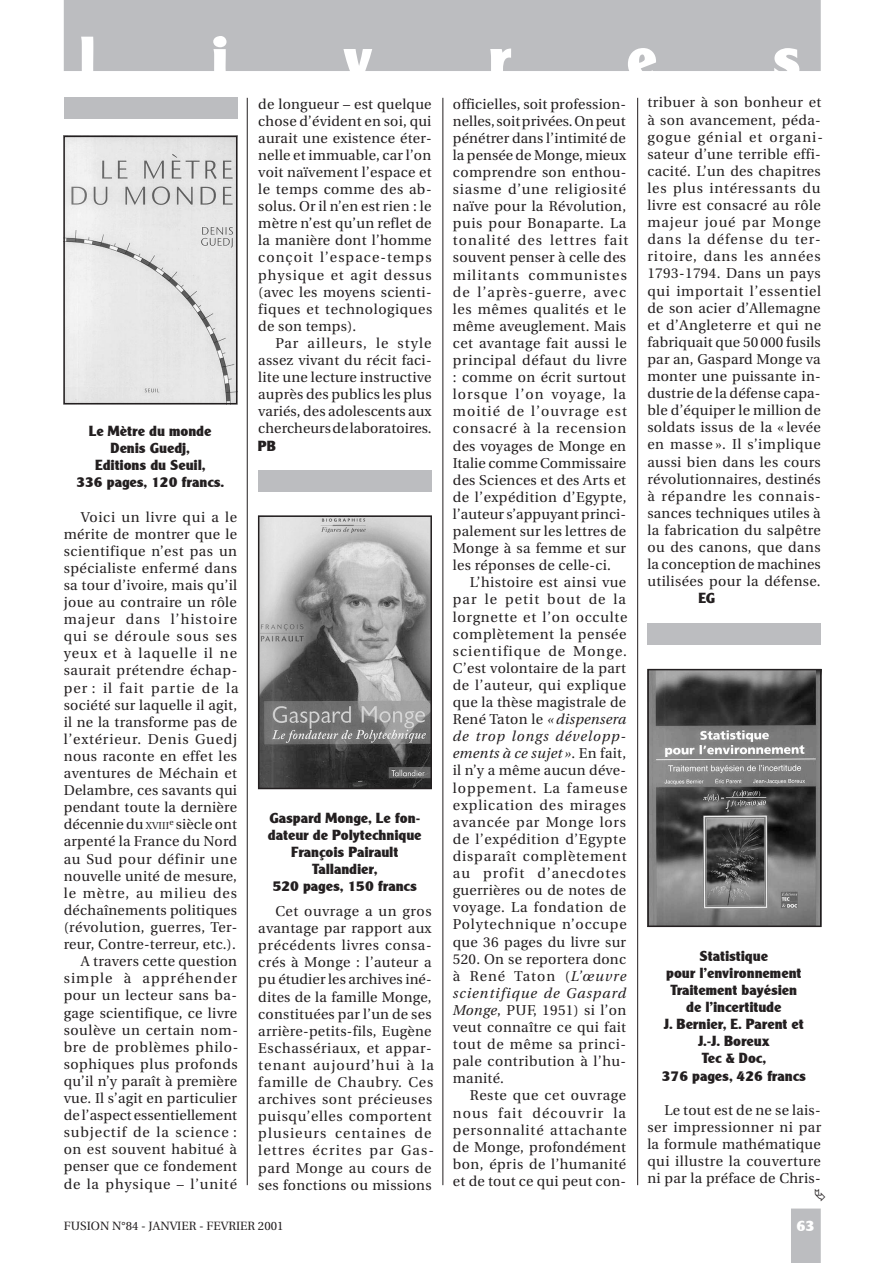
<style>
.page{position:relative;width:893px;height:1263px;background:#fff}
.page>*{position:absolute;margin:0;border:0;box-sizing:border-box;transform-origin:0 0}
.t1{font:60px "Clear Black DB Normal";color:#fff}
.t2{font:15px "Clear Black DB Normal";color:#fff}
.t3{font:14.25px/17.1px "Utopia";letter-spacing:.025em;color:#231f20;text-align:justify}
.t4{font:14.25px/17.1px "Clear Black DB Normal";letter-spacing:.02em;color:#231f20;text-align:center}
.t5{font:12px "Utopia";color:#231f20}
.s1{font-size:9.9px}
.s2{font-style:italic}
</style>
<div class="page">
<hr style="left:247px;top:98px;width:1px;height:1087px;background:#231f20">
<hr style="left:443px;top:98px;width:1px;height:1087px;background:#231f20">
<hr style="left:637px;top:98px;width:1px;height:1087px;background:#231f20">
<div style="left:791px;top:1208px;width:30px;height:55px;background:#bcbdc0"></div>
<div style="left:64px;top:0;width:757px;height:71px;background:#bcbdc0"></div>
<div style="left:64px;top:98px;width:173px;height:21px;background:#bcbdc0"></div>
<div style="left:258px;top:470px;width:174px;height:22px;background:#bcbdc0"></div>
<img style="left:66px;top:139px;width:168px;height:262px">
<div style="left:63px;top:136px;width:174px;height:268px;border:2px solid #231f20"></div>
<img style="left:261px;top:518px;width:168px;height:268px">
<div style="left:258px;top:515px;width:174px;height:274px;border:2px solid #231f20"></div>
<img style="left:650px;top:672px;width:168px;height:252px">
<div style="left:647px;top:669px;width:174px;height:258px;border:2px solid #231f20"></div>
<div style="left:647px;top:623px;width:174px;height:21px;background:#bcbdc0"></div>
<h1 class="t1" style="left:80px;top:23px;width:18px">l</h1>
<h1 class="t1" style="left:212px;top:23px;width:18px">i</h1>
<p class="t4" style="left:77px;top:422px;width:149px">Le Mètre du monde<br>Denis Guedj,<br>Editions du Seuil,<br>336 pages, 120 francs.</p>
<p class="t3" style="left:64px;top:508px;width:176px;text-align:right">Voici un livre qui a le mérite de montrer que le scientifique n’est pas un spécialiste enfermé dans sa tour d’ivoire, mais qu’il joue au contraire un rôle majeur dans l’histoire qui se déroule sous ses yeux et à laquelle il ne saurait prétendre échap&shy;per : il fait partie de la société sur laquelle il agit, il ne la transforme pas de l’extérieur. Denis Guedj nous raconte en effet les aventures de Méchain et<br>Delambre, ces savants qui pendant toute la dernière décennie du <span class="s1">XVIII</span><sup>e</sup> siècle ont arpenté la France du Nord au Sud pour définir une nouvelle unité de mesure, le mètre, au milieu des déchaînements politiques (révolution, guerres, Ter&shy;reur, Contre-terreur, etc.).<br>A travers cette question simple à appréhender pour un lecteur sans ba&shy;gage scientifique, ce livre soulève un certain nom&shy;bre de problèmes philo&shy;sophiques plus profonds qu’il n’y paraît à première vue. Il s’agit en particulier de l’aspect essentiellement subjectif de la science : on est souvent habitué à penser que ce fondement de la physique – l’unité</p>
<h1 class="t1" style="left:344px;top:23px;width:30px">v</h1>
<h1 class="t1" style="left:489px;top:23px;width:24px">r</h1>
<h1 class="t1" style="left:628px;top:23px;width:31px">e</h1>
<h1 class="t1" style="left:773px;top:23px;width:29px">s</h1>
<p class="t3" style="left:258px;top:95px;width:175px">de longueur – est quelque chose d’évident en soi, qui aurait une existence éter&shy;nelle et immuable, car l’on voit naïvement l’espace et le temps comme des ab&shy;solus. Or il n’en est rien : le mètre n’est qu’un reflet de la manière dont l’homme conçoit l’espace-temps physique et agit dessus (avec les moyens scienti&shy;fiques et technologiques de son temps).</p>
<p class="t3" style="left:258px;top:335px;width:175px;text-indent:17px">Par ailleurs, le style assez vivant du récit faci&shy;lite une lecture instructive auprès des publics les plus variés, des adolescents aux chercheurs de laboratoires.</p>
<p class="t4" style="left:258px;top:437px;width:19px">PB</p>
<p class="t4" style="left:268px;top:809px;width:155px">Gaspard Monge, Le fon&shy;dateur de Polytechnique<br>François Pairault<br>Tallandier,<br>520 pages, 150 francs</p>
<p class="t3" style="left:258px;top:903px;width:177px;text-align:left;text-indent:17px">Cet ouvrage a un gros avantage par rapport aux précédents livres consa&shy;crés à Monge : l’auteur a pu étudier les archives iné&shy;dites de la famille Monge, constituées par l’un de ses arrière-petits-fils, Eugène<br>Eschassériaux, et appar&shy;tenant aujourd’hui à la famille de Chaubry. Ces archives sont précieuses puisqu’elles comportent plusieurs centaines de lettres écrites par Gas&shy;pard Monge au cours de ses fonctions ou missions</p>
<p class="t3" style="left:453px;top:95px;width:177px;text-align:left">officielles, soit profession&shy;nelles, soit privées. On peut pénétrer dans l’intimité de la pensée de Monge, mieux comprendre son enthou&shy;siasme d’une religiosité naïve pour la Révolution, puis pour Bonaparte. La tonalité des lettres fait souvent penser à celle des militants communistes de l’après-guerre, avec les mêmes qualités et le même aveuglement. Mais cet avantage fait aussi le principal défaut du livre : comme on écrit surtout lorsque l’on voyage, la moitié de l’ouvrage est consacré à la recension des voyages de Monge en<br>Italie comme Commissaire des Sciences et des Arts et de l’expédition d’Egypte, l’auteur s’appuyant princi&shy;palement sur les lettres de<br>Monge à sa femme et sur les réponses de celle-ci.</p>
<p class="t3" style="left:453px;top:574px;width:176px;text-indent:17px">L’histoire est ainsi vue par le petit bout de la lorgnette et l’on occulte complètement la pensée scientifique de Monge.<br>C’est volontaire de la part de l’auteur, qui explique que la thèse magistrale de René Taton le <span class="s2">« dispensera de trop longs développ&shy;ements à ce sujet »</span>. En fait, il n’y a même aucun déve&shy;loppement. La fameuse explication des mirages avancée par Monge lors de l’expédition d’Egypte disparaît complètement au profit d’anecdotes guerrières ou de notes de voyage. La fondation de Polytechnique n’occupe que 36 pages du livre sur 520. On se reportera donc à René Taton (<span class="s2">L’œuvre scientifique de Gaspard Monge</span>, PUF, 1951) si l’on veut connaître ce qui fait tout de même sa princi&shy;pale contribution à l’hu&shy;manité.</p>
<p class="t3" style="left:453px;top:1087px;width:175px;text-indent:17px">Reste que cet ouvrage nous fait découvrir la personnalité attachante de Monge, profondément bon, épris de l’humanité et de tout ce qui peut con-</p>
<p class="t3" style="left:647px;top:94px;width:177px;text-align:left">tribuer à son bonheur et à son avancement, péda&shy;gogue génial et organi&shy;sateur d’une terrible effi&shy;cacité. L’un des chapitres les plus intéressants du livre est consacré au rôle majeur joué par Monge dans la défense du ter&shy;ritoire, dans les années<br>1793-1794. Dans un pays qui importait l’essentiel de son acier d’Allemagne et d’Angleterre et qui ne fabriquait que 50 000 fusils par an, Gaspard Monge va monter une puissante in&shy;dustrie de la défense capa&shy;ble d’équiper le million de soldats issus de la « levée en masse ». Il s’implique aussi bien dans les cours révolutionnaires, destinés à répandre les connais&shy;sances techniques utiles à la fabrication du salpêtre ou des canons, que dans la conception de machines utilisées pour la défense.</p>
<p class="t4" style="left:699px;top:590px;width:18px">EG</p>
<p class="t4" style="left:662px;top:947px;width:145px">Statistique<br>pour l’environnement<br>Traitement bayésien de l’incertitude<br>J. Bernier, E. Parent et<br>J.-J. Boreux<br>Tec &amp; Doc,<br>376 pages, 426 francs</p>
<p class="t3" style="left:647px;top:1101px;width:176px;text-indent:17px">Le tout est de ne se lais&shy;ser impressionner ni par la formule mathématique qui illustre la couverture ni par la préface de Chris-</p>
<p class="t5" style="left:64px;top:1219px;width:221px">FUSION N°84 - JANVIER - FEVRIER 2001</p>
<p class="t2" style="left:797px;top:1217px;width:19px">63</p>
</div>
